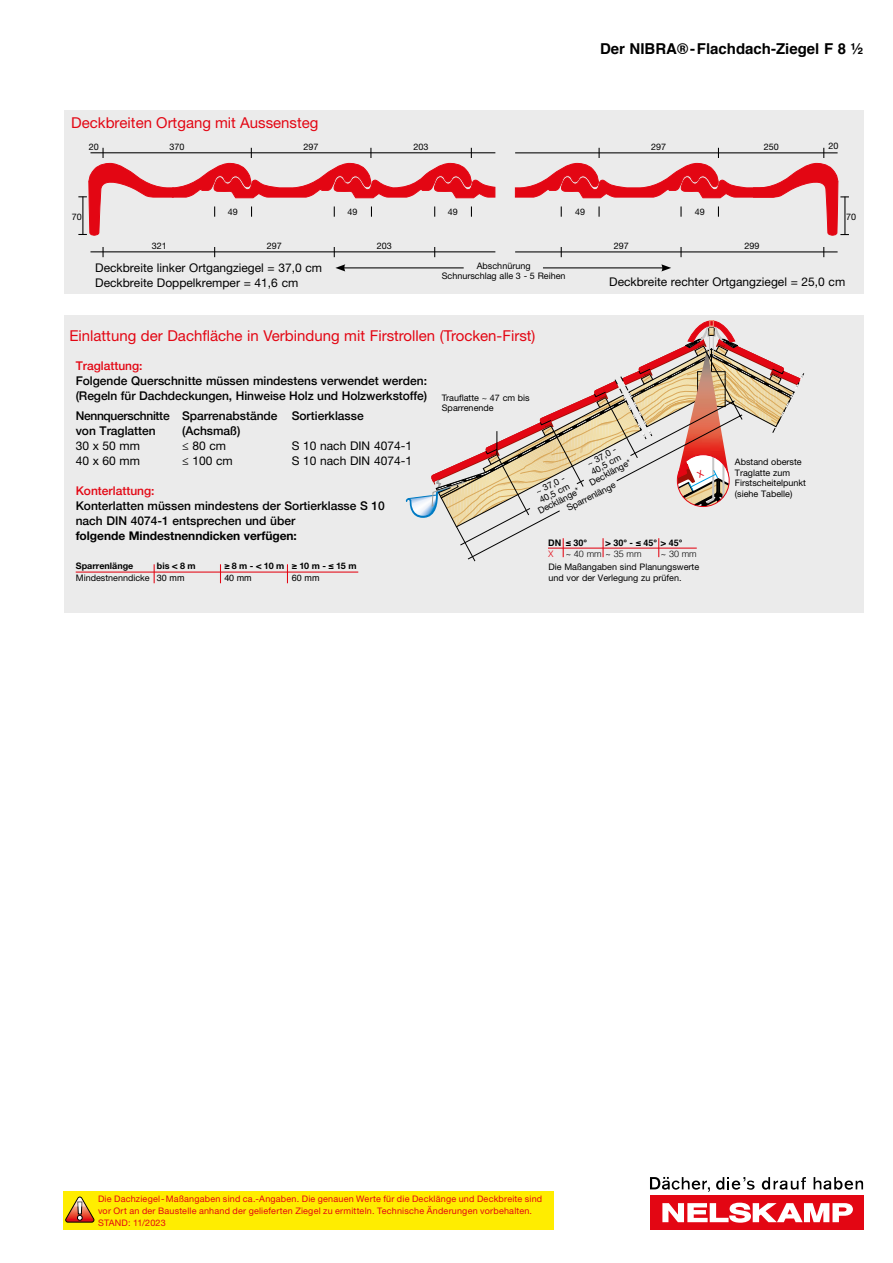
<style>
.page{position:relative;width:893px;height:1263px;background:#fff}
.page>*{position:absolute;margin:0;border:0;box-sizing:border-box;transform-origin:0 0}
.t1{font:15px "Helvetica Neue LT Std";color:#e30613}
.t2{font:700 15px "Helvetica";color:#000}
.t3{font:500 12px/15px "Helvetica Neue";color:#000}
.t4{font:12px/14.4px "Helvetica Neue LT Std";color:#000}
.t5{font:700 12px "Helvetica Neue LT Std";letter-spacing:-.005em;color:#000}
.t6{font:500 12px "Helvetica Neue";color:#e30613}
.t7{font:9px/10.8px "Helvetica Neue LT Std";color:#000;text-align:center}
.t8{font:9px/12px "Helvetica Neue LT Std";letter-spacing:.025em;color:#e30613}
.t9{font:700 9px "Helvetica Neue LT Std";color:#000}
.t10{font:700 9px "Helvetica";color:#000}
.t11{font:300 9px "Helvetica";color:#000}
.t12{font:9px "Helvetica";letter-spacing:-.005em;color:#000}
.t13{font:300 9px "Helvetica";color:#e30613}
.s1{font-family:"Helvetica"}
.s2{font-family:"Helvetica Neue LT Std";font-weight:400}
</style>
<div class="page">
<div style="left:650px;top:1195px;width:213px;height:35px;background:#e30613"></div>
<svg style="left:662px;top:1203px;width:191px;height:20px"></svg>
<svg style="left:762px;top:1177px;width:44px;height:13px"></svg>
<svg style="left:814px;top:1177px;width:49px;height:13px"></svg>
<svg style="left:650px;top:1177px;width:60px;height:15px"></svg>
<svg style="left:716px;top:1177px;width:39px;height:13px"></svg>
<div style="left:63px;top:1192px;width:491px;height:38px;background:#ffed00"></div>
<svg style="left:65px;top:1196px;width:29px;height:26px"></svg>
<div style="left:64px;top:315px;width:799px;height:298px;background:#ebebeb"></div>
<div style="left:64px;top:111px;width:799px;height:183px;background:#ebebeb"></div>
<hr style="left:343px;top:267px;width:121px;height:1px;background:#000">
<svg style="left:335px;top:264px;width:10px;height:7px"></svg>
<hr style="left:543px;top:267px;width:121px;height:1px;background:#000">
<svg style="left:661px;top:264px;width:10px;height:7px"></svg>
<svg style="left:78px;top:148px;width:417px;height:87px"></svg>
<svg style="left:515px;top:148px;width:334px;height:87px"></svg>
<hr style="left:90px;top:152px;width:405px;height:1px;background:#000">
<hr style="left:90px;top:251px;width:405px;height:1px;background:#000">
<hr style="left:515px;top:152px;width:323px;height:1px;background:#000">
<hr style="left:515px;top:251px;width:323px;height:1px;background:#000">
<svg style="left:680px;top:247px;width:2px;height:10px"></svg>
<hr style="left:76px;top:571px;width:282px;height:2px;background:#e30613">
<svg style="left:154px;top:564px;width:1px;height:19px"></svg>
<svg style="left:220px;top:564px;width:1px;height:19px"></svg>
<svg style="left:287px;top:564px;width:1px;height:19px"></svg>
<svg style="left:406px;top:320px;width:398px;height:241px"></svg>
<h1 class="t1" style="left:71px;top:114px;width:249px">Deckbreiten Ortgang mit Aussensteg</h1>
<h1 class="t2" style="left:600px;top:42px;width:265px">Der NIBRA®-Flachdach-Ziegel F 8 ½</h1>
<p class="t7" style="left:89px;top:141px;width:12px">20</p>
<p class="t7" style="left:828px;top:140px;width:12px">20</p>
<p class="t7" style="left:170px;top:141px;width:17px">370</p>
<p class="t7" style="left:303px;top:141px;width:17px">297</p>
<p class="t7" style="left:414px;top:141px;width:17px">203</p>
<p class="t7" style="left:651px;top:141px;width:17px">297</p>
<p class="t7" style="left:764px;top:141px;width:17px">250</p>
<p class="t7" style="left:228px;top:206px;width:12px">49</p>
<p class="t7" style="left:348px;top:206px;width:12px">49</p>
<p class="t7" style="left:448px;top:206px;width:12px">49</p>
<p class="t7" style="left:575px;top:206px;width:12px">49</p>
<p class="t7" style="left:695px;top:206px;width:12px">49</p>
<p class="t7" style="left:72px;top:211px;width:12px">70</p>
<p class="t7" style="left:846px;top:211px;width:12px">70</p>
<p class="t7" style="left:152px;top:241px;width:17px">321</p>
<p class="t7" style="left:267px;top:241px;width:17px">297</p>
<p class="t7" style="left:377px;top:241px;width:17px">203</p>
<p class="t7" style="left:614px;top:241px;width:17px">297</p>
<p class="t7" style="left:745px;top:241px;width:17px">299</p>
<h2 class="t4" style="left:95px;top:261px;width:228px">Deckbreite linker Ortgangziegel = 37,0 cm<br>Deckbreite Doppelkremper = 41,6 cm</h2>
<p class="t7" style="left:442px;top:260px;width:125px">Abschnürung<br>Schnurschlag alle 3 - 5 Reihen</p>
<h1 class="t1" style="left:69px;top:326px;width:468px">Einlattung der Dachfläche in Verbindung mit Firstrollen (Trocken-First)</h1>
<h2 class="t6" style="left:76px;top:359px;width:68px">Traglattung:</h2>
<h2 class="t3" style="left:76px;top:373px;width:353px">Folgende Querschnitte müssen mindestens verwendet werden: (Regeln für Dachdeckungen, Hinweise Holz und Holzwerkstoffe)</h2>
<h2 class="t3" style="left:76px;top:408px;width:290px">Nennquerschnitte Sparrenabstände Sortierklasse von Traglatten</h2>
<p class="t7" style="left:442px;top:392px;width:89px;text-align:left">Trauflatte ~ 47 cm bis<br>Sparrenende</p>
<h2 class="t3" style="left:182px;top:423px;width:60px">(Achsmaß)</h2>
<h2 class="t4" style="left:609px;top:274px;width:238px">Deckbreite rechter Ortgangziegel = 25,0 cm</h2>
<h2 class="t4" style="left:76px;top:438px;width:66px">30 x 50 mm</h2>
<h2 class="t4" style="left:182px;top:438px;width:46px">≤ 80 cm</h2>
<h2 class="t4" style="left:292px;top:438px;width:122px">S 10 nach DIN 4074-1</h2>
<h2 class="t4" style="left:76px;top:453px;width:66px">40 x 60 mm</h2>
<h2 class="t4" style="left:182px;top:453px;width:52px">≤ 100 cm</h2>
<h2 class="t4" style="left:292px;top:453px;width:122px">S 10 nach DIN 4074-1</h2>
<h2 class="t6" style="left:76px;top:483px;width:80px">Konterlattung:</h2>
<h2 class="t3" style="left:76px;top:498px;width:311px">Konterlatten müssen mindestens der Sortierklasse S 10 nach DIN 4074-1 entsprechen und über</h2>
<h2 class="t5" style="left:76px;top:528px;width:223px">folgende Mindestnenndicken verfügen:</h2>
<p class="t9" style="left:76px;top:561px;width:59px">Sparrenlänge</p>
<p class="t9" style="left:157px;top:561px;width:40px">bis <span class="s1">&lt;</span> 8 m</p>
<p class="t9" style="left:224px;top:561px;width:134px"><span class="s1">≥</span> 8 m - <span class="s1">&lt;</span> 10 m <span class="s1">≥</span> 10 m - <span class="s1">≤</span> 15 m</p>
<p class="t7" style="left:76px;top:573px;width:110px">Mindestnenndicke <span class="s1">30 mm</span></p>
<p class="t12" style="left:224px;top:574px;width:29px">40 mm</p>
<p class="t12" style="left:292px;top:574px;width:29px">60 mm</p>
<p class="t7" style="left:579px;top:463px;width:47px;line-height:9px;rotate:-28deg">~ 37,0 -<br>40,5 cm<br>Decklänge*</p>
<p class="t7" style="left:735px;top:456px;width:73px;text-align:left">Abstand oberste<br>Traglatte zum<br>Firstscheitelpunkt</p>
<p class="t7" style="left:534px;top:488px;width:33px;rotate:-28deg">~ 37,0 -</p>
<p class="t7" style="left:565px;top:504px;width:55px;rotate:-27deg">Sparrenlänge</p>
<p class="t7" style="left:532px;top:500px;width:47px;line-height:9px;rotate:-28deg">40,5 cm<br>Decklänge*</p>
<p class="t7" style="left:735px;top:488px;width:59px">(siehe Tabelle)</p>
<p class="t10" style="left:548px;top:539px;width:40px">DN ≤ 30°</p>
<p class="t10" style="left:606px;top:539px;width:78px">&gt; 30° - ≤ 45° &gt; 45°</p>
<p class="t13" style="left:548px;top:550px;width:7px">X</p>
<p class="t11" style="left:566px;top:550px;width:77px"><span class="s2">~</span> 40 mm <span class="s2">~</span> 35 mm</p>
<p class="t11" style="left:661px;top:550px;width:37px"><span class="s2">~</span> 30 mm</p>
<p class="t7" style="left:548px;top:561px;width:152px;text-align:left">Die Maßangaben sind Planungswerte und vor der Verlegung zu prüfen.</p>
<p class="t8" style="left:98px;top:1193px;width:446px">Die Dachziegel-Maßangaben sind ca.-Angaben. Die genauen Werte für die Decklänge und Deckbreite sind vor Ort an der Baustelle anhand der gelieferten Ziegel zu ermitteln. Technische Änderungen vorbehalten.<br>STAND: 11/2023</p>
</div>
